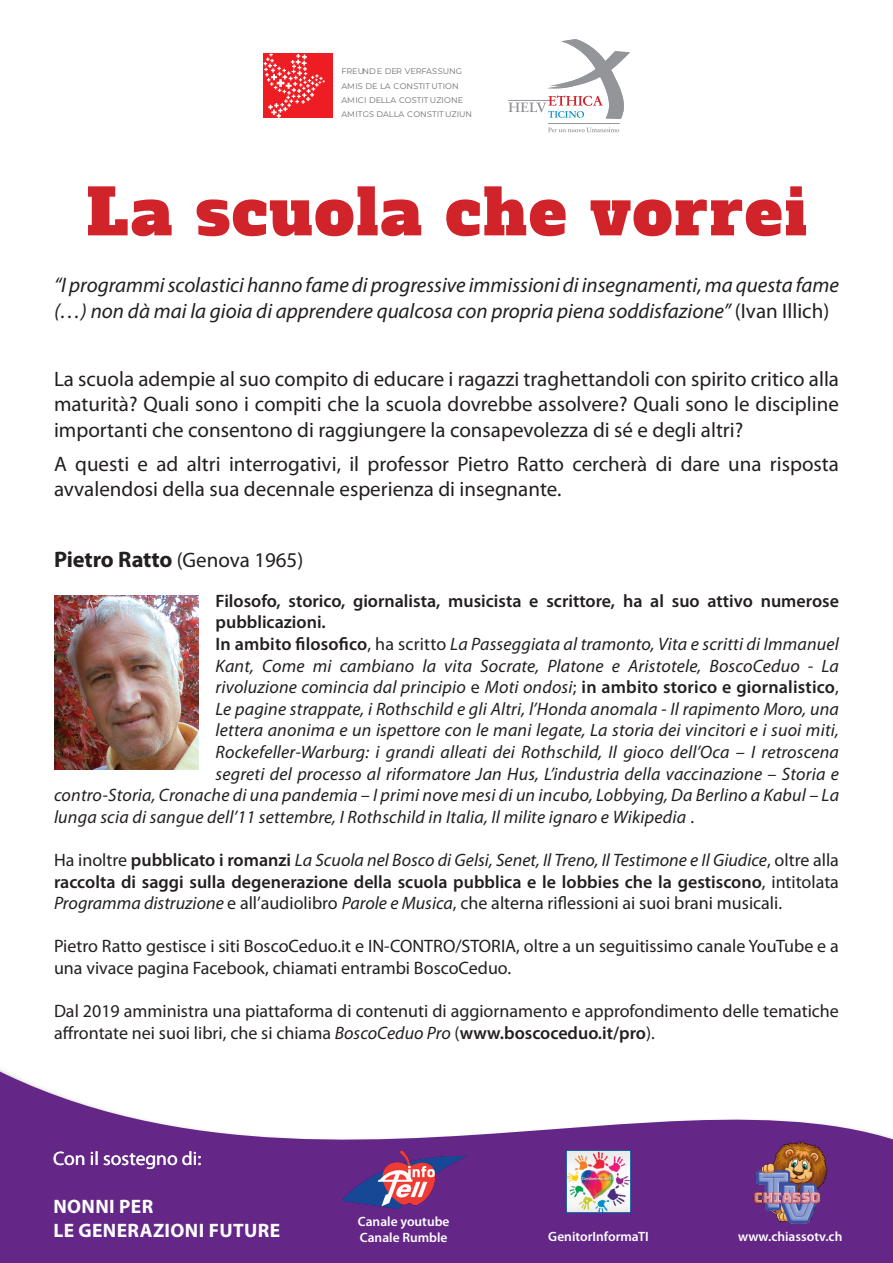
<style>
.page{position:relative;width:893px;height:1263px;background:#fff}
.page>*{position:absolute;margin:0;border:0;box-sizing:border-box;transform-origin:0 0}
.t1{font:63px "Alfa Slab One";letter-spacing:.04em;color:#d1232a}
.t2{font:21px/25.5px "Myriad Pro";color:#231f20;text-align:justify}
.t3{font:italic 21px/25.5px "Myriad Pro";color:#231f20}
.t4{font:700 19.5px "Myriad Pro";letter-spacing:.02em;color:#fff}
.t5{font:19.5px "Myriad Pro";color:#fff}
.t6{font:italic 18px "Myriad Pro";letter-spacing:.01em;color:#231f20}
.t7{font:600 18px/21.6px "Myriad Pro";color:#231f20}
.t8{font:18px/21.6px "Myriad Pro";color:#231f20}
.t9{font:600 13.5px "Myriad Pro";color:#fff}
.t10{font:8.1px/14.1px "Montserrat";color:#6c6d70}
.s1{font-style:normal}
.s2{font-weight:700;font-size:22.5px}
.s3{font-weight:600;font-style:normal}
.s4{font-weight:400}
.s5{font-weight:400;font-style:italic}
.s6{font-style:italic}
.s7{font-weight:600}
</style>
<div class="page">
<svg style="left:0;top:1069px;width:893px;height:194px;fill:#642788"></svg>
<svg style="left:508px;top:39px;width:122px;height:80px"></svg>
<svg style="left:548px;top:127px;width:71px;height:5px"></svg>
<hr style="left:548px;top:123px;width:72px;height:1px;background:#939598">
<div style="left:263px;top:53px;width:69px;height:65px;background:#ee1d23"></div>
<svg style="left:264px;top:54px;width:61px;height:64px"></svg>
<img style="left:54px;top:595px;width:145px;height:175px">
<img style="left:340px;top:1148px;width:127px;height:61px">
<img style="left:752px;top:1140px;width:76px;height:84px">
<img style="left:568px;top:1152px;width:61px;height:59px">
<div style="left:566px;top:1150px;width:65px;height:63px;border:1px solid #01549a"></div>
<p class="t10" style="left:341px;top:64px;width:132px">FREUNDE DER VERFASSUNG<br>AMIS DE LA CONSTIT UTION<br>AMICI DELLA COSTIT UZIONE<br>AMITGS DALLA CONSTIT UZIUN</p>
<p class="t1" style="left:86px;top:170px;width:722px">La scuola che vorrei</p>
<p class="t3" style="left:54px;top:272px;width:786px">“I programmi scolastici hanno fame di progressive immissioni di insegnamenti, ma questa fame (…) non dà mai la gioia di apprendere qualcosa con propria piena soddisfazione” <span class="s1">(Ivan Illich)</span></p>
<p class="t2" style="left:54px;top:366px;width:787px">La scuola adempie al suo compito di educare i ragazzi traghettandoli con spirito critico alla maturità? Quali sono i compiti che la scuola dovrebbe assolvere? Quali sono le discipline importanti che consentono di raggiungere la consapevolezza di sé e degli altri?</p>
<p class="t2" style="left:54px;top:451px;width:786px">A questi e ad altri interrogativi, il professor Pietro Ratto cercherà di dare una risposta avvalendosi della sua decennale esperienza di insegnante.</p>
<p class="t2" style="left:54px;top:547px;width:251px"><span class="s2">Pietro Ratto</span> (Genova 1965)</p>
<p class="t7" style="left:216px;top:589px;width:625px">Filosofo, storico, giornalista, musicista e scrittore, ha al suo attivo numerose pubblicazioni.</p>
<p class="t6" style="left:216px;top:633px;width:625px"><span class="s3">In ambito filosofico</span><span class="s1">, ha scritto</span> La Passeggiata al tramonto, Vita e scritti di Immanuel</p>
<p class="t6" style="left:216px;top:654px;width:625px">Kant, Come mi cambiano la vita Socrate, Platone e Aristotele, BoscoCeduo - La</p>
<p class="t6" style="left:216px;top:676px;width:625px">rivoluzione comincia dal principio <span class="s1">e</span> Moti ondosi<span class="s1">;</span> <span class="s3">in ambito storico e giornalistico</span><span class="s1">,</span></p>
<p class="t6" style="left:216px;top:698px;width:625px">Le pagine strappate, i Rothschild e gli Altri, l’Honda anomala - Il rapimento Moro, una</p>
<p class="t6" style="left:216px;top:719px;width:625px">lettera anonima e un ispettore con le mani legate, La storia dei vincitori e i suoi miti,</p>
<p class="t6" style="left:216px;top:741px;width:625px">Rockefeller-Warburg: i grandi alleati dei Rothschild, Il gioco dell’Oca – I retroscena</p>
<p class="t6" style="left:216px;top:762px;width:625px">segreti del processo al riformatore Jan Hus, L’industria della vaccinazione – Storia e</p>
<p class="t6" style="left:54px;top:784px;width:787px">contro-Storia, Cronache di una pandemia – I primi nove mesi di un incubo, Lobbying, Da Berlino a Kabul – La</p>
<p class="t6" style="left:54px;top:806px;width:642px">lunga scia di sangue dell’11 settembre, I Rothschild in Italia, Il milite ignaro e Wikipedia <span class="s1">.</span></p>
<p class="t7" style="left:54px;top:849px;width:786px;text-align:justify"><span class="s4">Ha inoltre</span> pubblicato i romanzi <span class="s5">La Scuola nel Bosco di Gelsi, Senet, Il Treno, Il Testimone e Il Giudice</span><span class="s4">, oltre alla </span>raccolta di saggi sulla degenerazione della scuola pubblica e le lobbies che la gestiscono<span class="s4">, intitolata </span><span class="s5">Programma distruzione</span> <span class="s4">e all’audiolibro</span> <span class="s5">Parole e Musica</span><span class="s4">, che alterna riflessioni ai suoi brani musicali.</span></p>
<p class="t8" style="left:54px;top:935px;width:786px">Pietro Ratto gestisce i siti BoscoCeduo.it e IN-CONTRO/STORIA, oltre a un seguitissimo canale YouTube e a una vivace pagina Facebook, chiamati entrambi BoscoCeduo.</p>
<p class="t8" style="left:54px;top:1000px;width:786px">Dal 2019 amministra una piattaforma di contenuti di aggiornamento e approfondimento delle tematiche affrontate nei suoi libri, che si chiama <span class="s6">BoscoCeduo Pro</span> (<span class="s7">www.boscoceduo.it/pro</span>).</p>
<p class="t5" style="left:53px;top:1146px;width:150px">Con il sostegno di:</p>
<p class="t4" style="left:53px;top:1194px;width:101px">NONNI PER</p>
<p class="t4" style="left:53px;top:1217px;width:228px">LE GENERAZIONI FUTURE</p>
<p class="t9" style="left:358px;top:1212px;width:93px">Canale youtube</p>
<p class="t9" style="left:360px;top:1228px;width:89px">Canale Rumble</p>
<p class="t9" style="left:548px;top:1228px;width:102px">GenitorInformaTI</p>
<p class="t9" style="left:738px;top:1228px;width:106px">www.chiassotv.ch</p>
</div>
